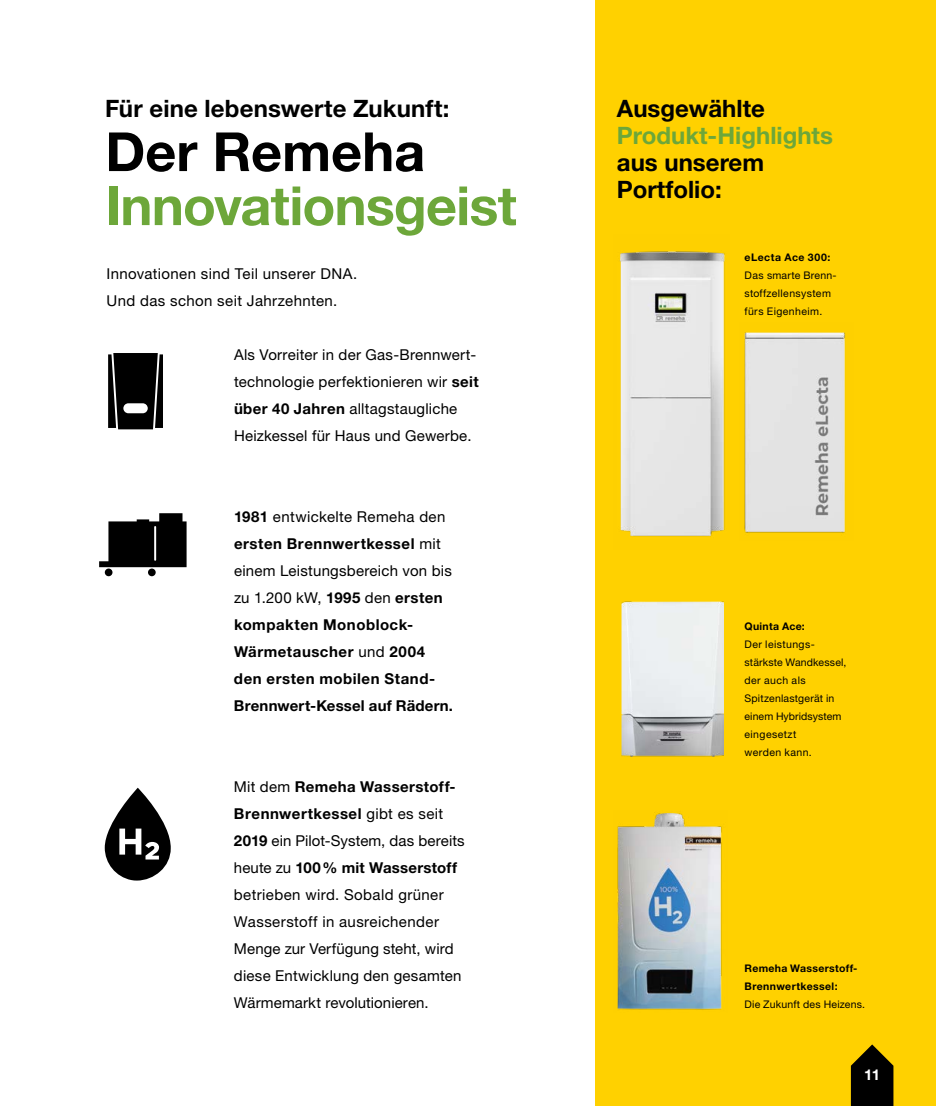
<style>
.page{position:relative;width:936px;height:1106px;background:#fff}
.page>*{position:absolute;margin:0;border:0;box-sizing:border-box;transform-origin:0 0}
.t1{font:700 54px "Helvetica Neue LT Pro";letter-spacing:-.015em;color:#6da73a}
.t2{font:700 54px "Helvetica Neue LT Pro";color:#000}
.t3{font:700 24px/27px "Helvetica Neue LT Pro";color:#000}
.t4{font:700 24px "Helvetica Neue LT Pro";color:#6da73a}
.t5{font:15px/27px "Helvetica Neue LT Pro";letter-spacing:.015em;color:#000}
.t6{font:700 15px/27px "Helvetica Neue LT Pro";letter-spacing:.035em;color:#000}
.t7{font:700 15px "Helvetica Neue LT Pro";color:#fff}
.t8{font:10.5px/18px "Helvetica Neue LT Pro";letter-spacing:.025em;color:#000}
.t9{font:700 10.5px/18px "Helvetica Neue LT Pro";letter-spacing:.035em;color:#000}
.s1{font-weight:700}
.s2{font-weight:400}
</style>
<div class="page">
<svg style="left:108px;top:353px;width:55px;height:76px;background:#212121"></svg>
<svg style="left:99px;top:513px;width:87px;height:63px"></svg>
<svg style="left:105px;top:787px;width:66px;height:93px"></svg>
<div style="left:595px;top:0;width:340px;height:1106px;background:#ffd100"></div>
<img style="left:617px;top:812px;width:105px;height:198px">
<img style="left:621px;top:602px;width:102px;height:154px">
<img style="left:619px;top:251px;width:106px;height:286px">
<img style="left:744px;top:332px;width:101px;height:201px">
<svg style="left:850px;top:1044px;width:43px;height:62px"></svg>
<h2 class="t3" style="left:105px;top:94px;width:346px">Für eine lebenswerte Zukunft:</h2>
<h1 class="t2" style="left:105px;top:118px;width:321px">Der Remeha</h1>
<h1 class="t1" style="left:105px;top:172px;width:413px">Innovationsgeist</h1>
<p class="t5" style="left:106px;top:260px;width:252px">Innovationen sind Teil unserer DNA.<br>Und das schon seit Jahrzehnten.</p>
<p class="t5" style="left:234px;top:341px;width:246px">Als Vorreiter in der Gas-Brennwert&shy;technologie perfektionieren wir <span class="s1">seit über 40 Jahren</span> alltagstaugliche Heizkessel für Haus und Gewerbe.</p>
<p class="t6" style="left:234px;top:503px;width:221px">1981 <span class="s2">entwickelte Remeha den </span>ersten Brennwertkessel <span class="s2">mit einem Leistungsbereich von bis zu 1.200 kW,</span> 1995 <span class="s2">den</span> ersten kompakten Monoblock-<br>Wärmetauscher <span class="s2">und</span> 2004 den ersten mobilen Stand-<br>Brennwert-Kessel auf Rädern.</p>
<p class="t5" style="left:234px;top:773px;width:232px">Mit dem <span class="s1">Remeha Wasserstoff-<br>Brennwertkessel</span> gibt es seit<br><span class="s1">2019</span> ein Pilot-System, das bereits heute zu <span class="s1">100% mit Wasserstoff </span>betrieben wird. Sobald grüner<br>Wasserstoff in ausreichender<br>Menge zur Verfügung steht, wird diese Entwicklung den gesamten<br>Wärmemarkt revolutionieren.</p>
<h2 class="t3" style="left:617px;top:94px;width:149px">Ausgewählte</h2>
<h2 class="t4" style="left:617px;top:121px;width:217px">Produkt-Highlights</h2>
<h2 class="t3" style="left:617px;top:148px;width:149px">aus unserem<br>Portfolio:</h2>
<p class="t9" style="left:744px;top:248px;width:87px">eLecta Ace 300:</p>
<p class="t8" style="left:744px;top:266px;width:93px">Das smarte Brenn&shy;stoffzellensystem fürs Eigenheim.</p>
<p class="t9" style="left:744px;top:617px;width:62px">Quinta Ace:</p>
<p class="t8" style="left:744px;top:635px;width:103px">Der leistungs&shy;stärkste Wandkessel, der auch als<br>Spitzenlastgerät in einem Hybridsystem eingesetzt<br>werden kann.</p>
<p class="t9" style="left:744px;top:959px;width:114px">Remeha Wasserstoff-<br>Brennwertkessel:</p>
<p class="t8" style="left:744px;top:995px;width:122px">Die Zukunft des Heizens.</p>
<p class="t7" style="left:864px;top:1065px;width:17px">11</p>
</div>
